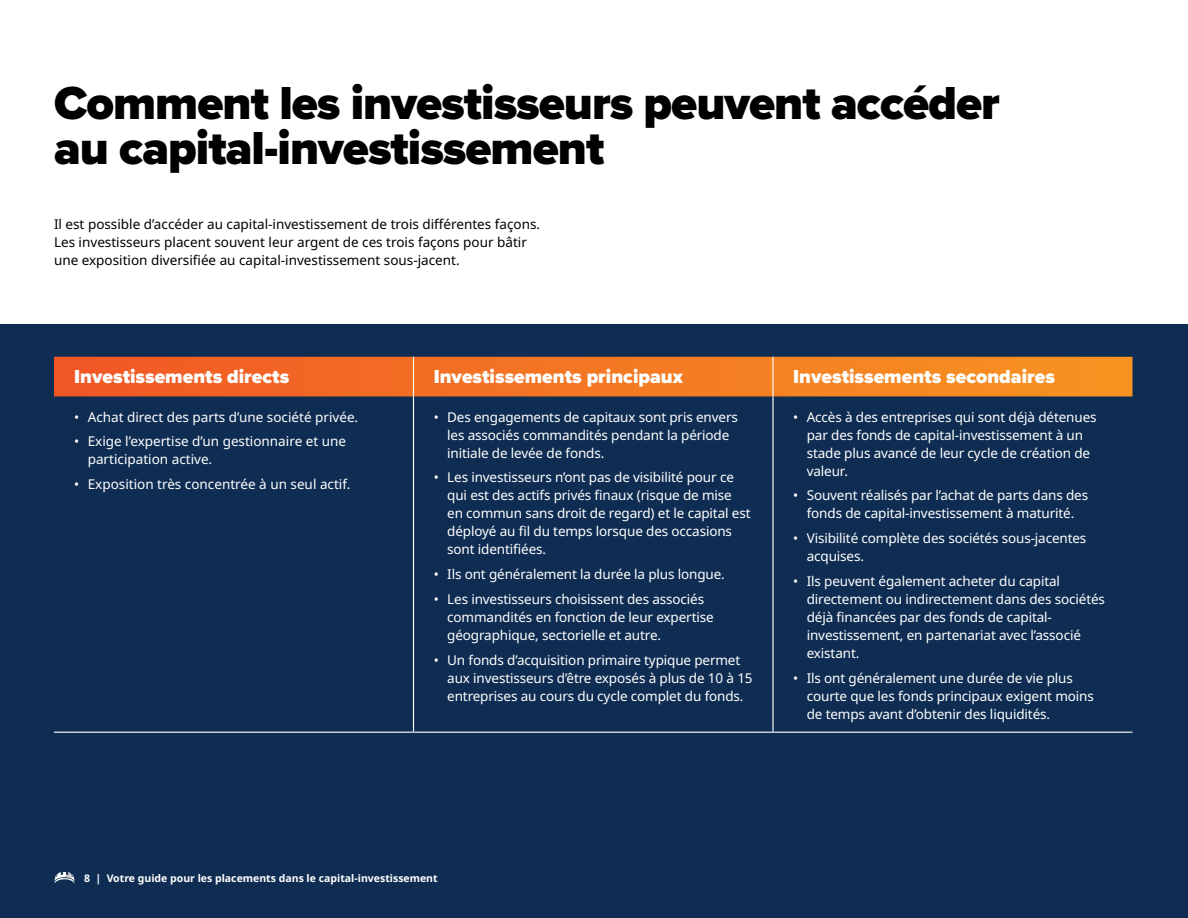
<style>
.page{position:relative;width:1188px;height:918px;background:#fff}
.page>*{position:absolute;margin:0;border:0;box-sizing:border-box;transform-origin:0 0}
.t1{font:900 48px/45px "Proxima Nova";letter-spacing:-.02em;color:#000}
.Heading_Level_4_-_or{font:900 19.5px "Proxima Nova";color:#fff}
.Body_Copy{font:13.5px/18px "Noto Sans";letter-spacing:-.01em;color:#fff}
.Body{font:13.5px/18px "Noto Sans";color:#000}
.Heading_Level_4_-_or-2{font:13.5px/18px "Noto Sans";color:#fff}
.t2{font:700 10.5px "Noto Sans";color:#fff}
</style>
<div class="page">
<div style="left:0;top:324px;width:1188px;height:594px;background:#0f2d52"></div>
<svg style="left:54px;top:872px;width:21px;height:12px"></svg>
<svg style="left:54px;top:357px;width:1078px;height:39px;background:#f37523"></svg>
<hr style="left:413px;top:357px;width:1px;height:39px;background:#fff">
<hr style="left:772px;top:357px;width:2px;height:39px;background:#fff">
<hr style="left:413px;top:396px;width:1px;height:336px;background:#fff">
<hr style="left:772px;top:396px;width:2px;height:336px;background:#fff">
<hr style="left:54px;top:732px;width:360px;height:1px;background:#fff">
<hr style="left:414px;top:732px;width:359px;height:1px;background:#fff">
<hr style="left:773px;top:732px;width:360px;height:1px;background:#fff">
<h2 class="t1" style="left:54px;top:80px;width:947px">Comment les investisseurs peuvent accéder au capital-investissement</h2>
<p class="Body" style="left:54px;top:215px;width:488px">Il est possible d’accéder au capital-investissement de trois différentes façons.<br>Les investisseurs placent souvent leur argent de ces trois façons pour bâtir une exposition diversifiée au capital-investissement sous-jacent.</p>
<p class="Heading_Level_4_-_or" style="left:74px;top:362px;width:217px">Investissements directs</p>
<p class="Heading_Level_4_-_or" style="left:434px;top:362px;width:251px">Investissements principaux</p>
<p class="Heading_Level_4_-_or" style="left:793px;top:362px;width:263px">Investissements secondaires</p>
<p class="Heading_Level_4_-_or-2" style="left:74px;top:408px;width:286px">• Achat direct des parts d’une société privée.</p>
<p class="Heading_Level_4_-_or-2" style="left:88px;top:433px;width:260px;text-indent:-14px">• Exige l’expertise d’un gestionnaire et une participation active.</p>
<p class="Heading_Level_4_-_or-2" style="left:74px;top:476px;width:278px">• Exposition très concentrée à un seul actif.</p>
<p class="Body_Copy" style="left:807px;top:408px;width:291px;text-indent:-14px">• Accès à des entreprises qui sont déjà détenues par des fonds de capital-investissement à un stade plus avancé de leur cycle de création de valeur.</p>
<p class="Body_Copy" style="left:793px;top:487px;width:296px;text-align:center">• Souvent réalisés par l’achat de parts dans des fonds de capital-investissement à maturité.</p>
<p class="Body_Copy" style="left:807px;top:530px;width:281px;text-indent:-14px">• Visibilité complète des sociétés sous-jacentes acquises.</p>
<p class="Body_Copy" style="left:807px;top:572px;width:300px;text-indent:-14px">• Ils peuvent également acheter du capital directement ou indirectement dans des sociétés déjà financées par des fonds de capital&shy;investissement, en partenariat avec l’associé existant.</p>
<p class="Body_Copy" style="left:807px;top:669px;width:289px;text-indent:-14px">• Ils ont généralement une durée de vie plus courte que les fonds principaux exigent moins de temps avant d’obtenir des liquidités.</p>
<p class="Body_Copy" style="left:447px;top:408px;width:292px;text-indent:-14px">• Des engagements de capitaux sont pris envers les associés commandités pendant la période initiale de levée de fonds.</p>
<p class="Body_Copy" style="left:447px;top:469px;width:305px;text-indent:-14px">• Les investisseurs n’ont pas de visibilité pour ce qui est des actifs privés finaux (risque de mise en commun sans droit de regard) et le capital est déployé au fil du temps lorsque des occasions sont identifiées.</p>
<p class="Body_Copy" style="left:434px;top:566px;width:293px">• Ils ont généralement la durée la plus longue.</p>
<p class="Body_Copy" style="left:447px;top:590px;width:268px;text-indent:-14px">• Les investisseurs choisissent des associés commandités en fonction de leur expertise géographique, sectorielle et autre.</p>
<p class="Body_Copy" style="left:447px;top:651px;width:307px;text-indent:-14px">• Un fonds d’acquisition primaire typique permet aux investisseurs d’être exposés à plus de 10 à 15 entreprises au cours du cycle complet du fonds.</p>
<p class="t2" style="left:84px;top:871px;width:355px">8 | Votre guide pour les placements dans le capital-investissement</p>
</div>
